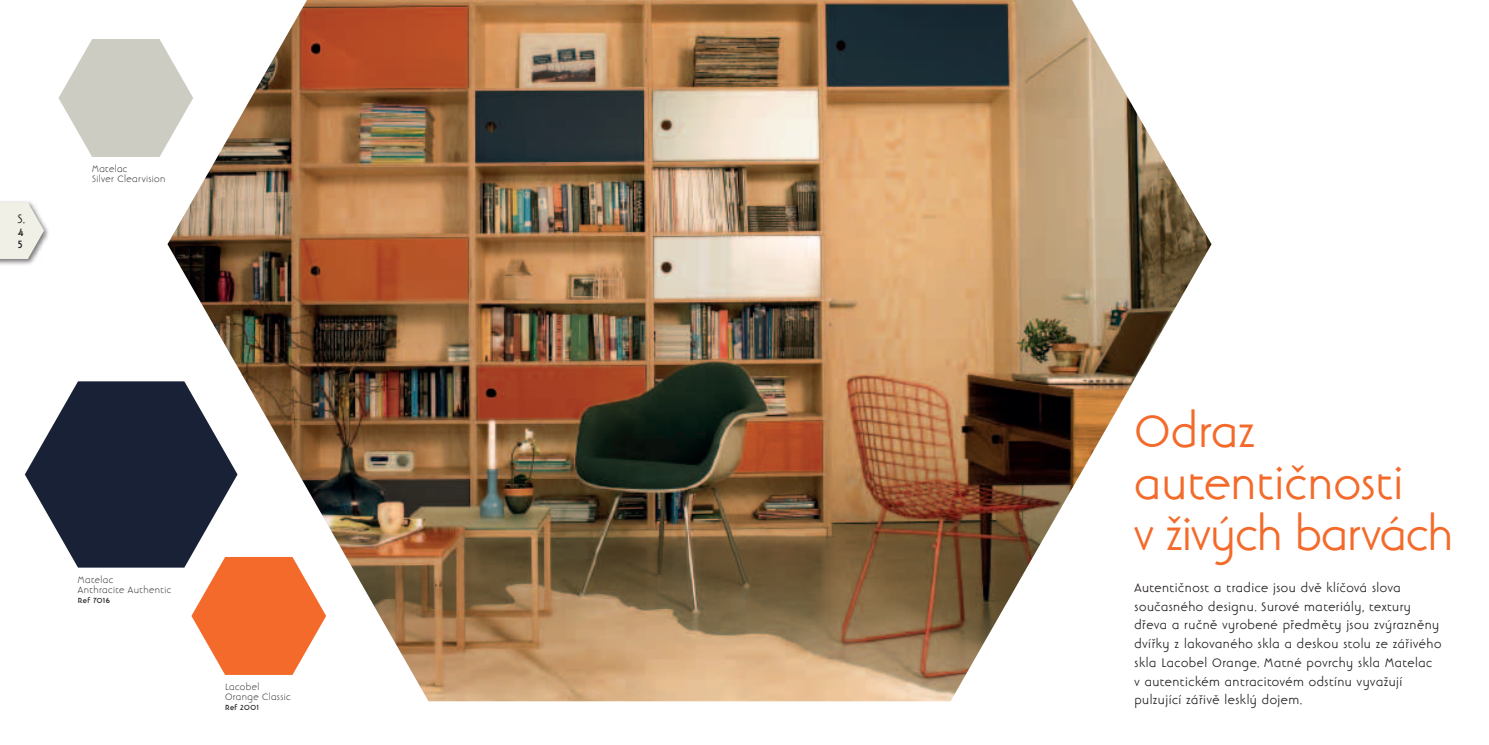
<style>
.page{position:relative;width:1489px;height:745px;background:#fff}
.page>*{position:absolute;margin:0;border:0;box-sizing:border-box;transform-origin:0 0}
.t1{font:46.25px/51.2px "Banjoman Text Com";letter-spacing:-.01em;color:#f36a2a}
.t2{font:12.5px/18.8px "Banjoman Text Com";letter-spacing:.035em;color:#231f20}
.t3{font:700 10.62px/12.5px "Banjoman Text Com";color:#231f20}
.t4{font:300 9.38px/10px "Banjoman Text Com";letter-spacing:.035em;color:#231f20}
.t5{font:700 7.5px "Banjoman Text Com";letter-spacing:.05em;color:#231f20}
</style>
<div class="page">
<img style="left:167px;top:0;width:1044px;height:700px">
<svg style="left:25px;top:381px;width:301px;height:293px"></svg>
<svg style="left:58px;top:39px;width:135px;height:118px"></svg>
<div style="left:0;top:199px;width:50px;height:66px;background:#231f20;opacity:.6"></div>
<svg style="left:0;top:202px;width:44px;height:57px"></svg>
<p class="t2" style="left:18px;top:210px;width:9px">S.</p>
<p class="t3" style="left:18px;top:226px;width:7px">4<br>5</p>
<p class="t4" style="left:92px;top:164px;width:75px">Matelac<br>Silver Clearvision</p>
<p class="t4" style="left:78px;top:574px;width:95px">Matelac<br>Anthracite Authentic</p>
<p class="t5" style="left:78px;top:595px;width:33px">Ref 7016</p>
<p class="t4" style="left:225px;top:682px;width:67px">Lacobel<br>Orange Classic</p>
<p class="t5" style="left:225px;top:702px;width:35px">Ref 2001</p>
<h1 class="t1" style="left:1134px;top:407px;width:320px">Odraz autentičnosti<br>v živých barvách</h1>
<p class="t2" style="left:1134px;top:578px;width:308px">Autentičnost a tradice jsou dvě klíčová slova současného designu. Surové materiály, textury dřeva a ručně vyrobené předměty jsou zvýrazněny dvířky z lakovaného skla a deskou stolu ze zářivého skla Lacobel Orange. Matné povrchy skla Matelac<br>v autentickém antracitovém odstínu vyvažují pulzující zářivě lesklý dojem.</p>
</div>
